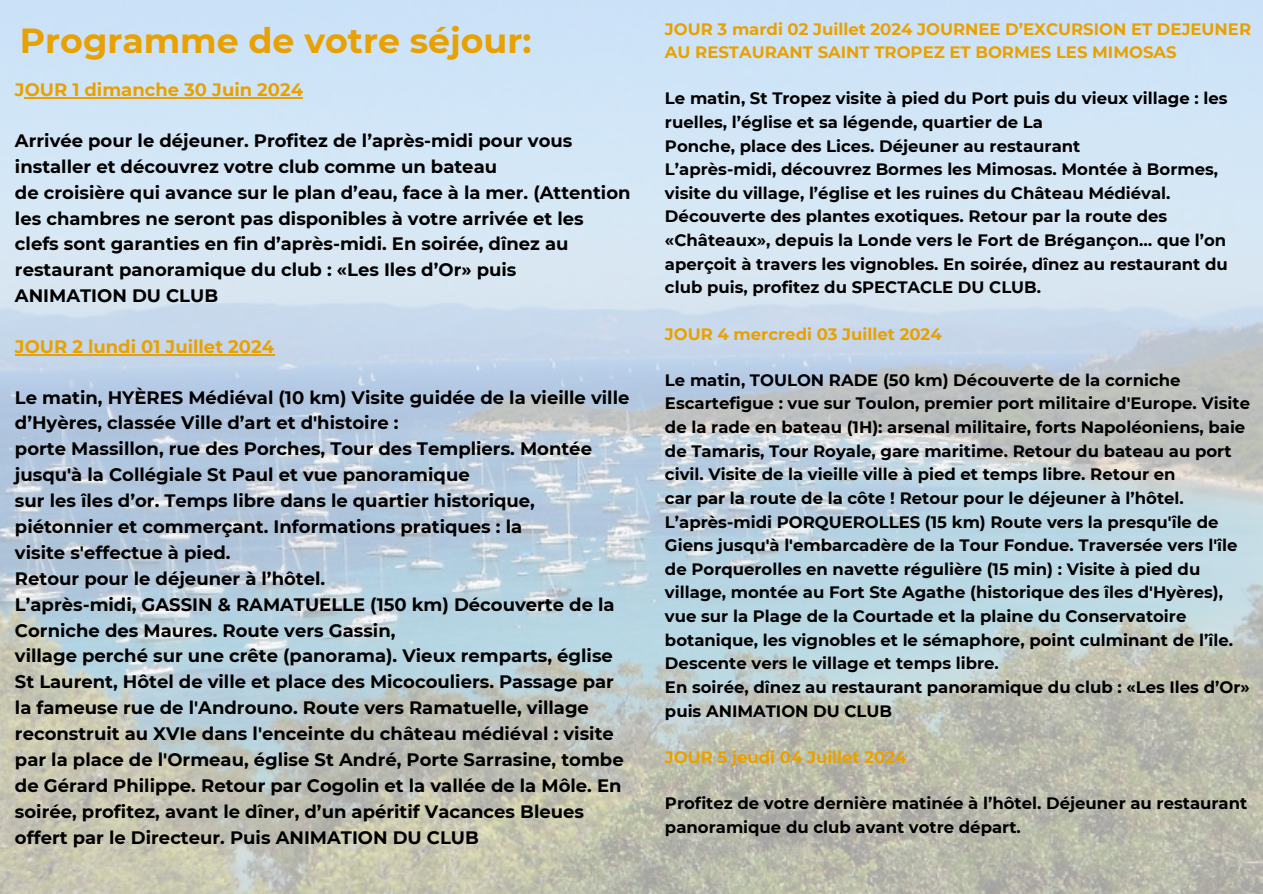
<style>
.page{position:relative;width:1263px;height:894px;background:#fff}
.page>*{position:absolute;margin:0;border:0;box-sizing:border-box;transform-origin:0 0}
.t1{font:700 34.8px "Montserrat";color:#e8a102}
.t2{font:700 18px/25.8px "Montserrat";color:#000}
.t3{font:700 18px "Montserrat";color:#e8a102}
.t4{font:700 16.5px/23.5px "Montserrat";color:#000}
.t5{font:700 16.5px/23.5px "Montserrat";color:#e8a102}
</style>
<div class="page">
<img style="left:0;top:0;width:1263px;height:893px">
<hr style="left:25px;top:97px;width:278px;height:1px;background:#e8a102">
<hr style="left:15px;top:354px;width:259px;height:1px;background:#e8a102">
<p class="t1" style="left:20px;top:19px;width:513px">Programme de votre séjour:</p>
<p class="t3" style="left:15px;top:79px;width:290px">JOUR 1 dimanche 30 Juin 2024</p>
<p class="t2" style="left:15px;top:127px;width:559px">Arrivée pour le déjeuner. Profitez de l’après-midi pour vous installer et découvrez votre club comme un bateau</p>
<p class="t2" style="left:15px;top:179px;width:617px">de croisière qui avance sur le plan d’eau, face à la mer. (Attention les chambres ne seront pas disponibles à votre arrivée et les clefs sont garanties en fin d’après-midi. En soirée, dînez au restaurant panoramique du club : «Les Iles d’Or» puis ANIMATION DU CLUB</p>
<p class="t3" style="left:15px;top:335px;width:261px">JOUR 2 lundi 01 Juillet 2024</p>
<p class="t2" style="left:15px;top:384px;width:616px">Le matin, HYÈRES Médiéval (10 km) Visite guidée de la vieille ville d’Hyères, classée Ville d’art et d'histoire :</p>
<p class="t2" style="left:15px;top:436px;width:579px">porte Massillon, rue des Porches, Tour des Templiers. Montée jusqu'à la Collégiale St Paul et vue panoramique</p>
<p class="t2" style="left:15px;top:487px;width:522px">sur les îles d’or. Temps libre dans le quartier historique, piétonnier et commerçant. Informations pratiques : la</p>
<p class="t2" style="left:15px;top:539px;width:217px">visite s'effectue à pied.</p>
<p class="t2" style="left:15px;top:565px;width:312px">Retour pour le déjeuner à l’hôtel.</p>
<p class="t2" style="left:15px;top:591px;width:601px">L’après-midi, GASSIN &amp; RAMATUELLE (150 km) Découverte de la<br>Corniche des Maures. Route vers Gassin,</p>
<p class="t2" style="left:15px;top:643px;width:610px">village perché sur une crête (panorama). Vieux remparts, église St Laurent, Hôtel de ville et place des Micocouliers. Passage par la fameuse rue de l'Androuno. Route vers Ramatuelle, village reconstruit au XVIe dans l'enceinte du château médiéval : visite par la place de l'Ormeau, église St André, Porte Sarrasine, tombe</p>
<p class="t2" style="left:15px;top:772px;width:608px">de Gérard Philippe. Retour par Cogolin et la vallée de la Môle. En soirée, profitez, avant le dîner, d’un apéritif Vacances Bleues offert par le Directeur. Puis ANIMATION DU CLUB</p>
<p class="t5" style="left:665px;top:17px;width:588px">JOUR 3 mardi 02 Juillet 2024 JOURNEE D’EXCURSION ET DEJEUNER<br>AU RESTAURANT SAINT TROPEZ ET BORMES LES MIMOSAS</p>
<p class="t4" style="left:665px;top:87px;width:564px">Le matin, St Tropez visite à pied du Port puis du vieux village : les ruelles, l’église et sa légende, quartier de La</p>
<p class="t4" style="left:665px;top:134px;width:417px">Ponche, place des Lices. Déjeuner au restaurant</p>
<p class="t4" style="left:665px;top:157px;width:564px">L’après-midi, découvrez Bormes les Mimosas. Montée à Bormes, visite du village, l’église et les ruines du Château Médiéval.<br>Découverte des plantes exotiques. Retour par la route des «Châteaux», depuis la Londe vers le Fort de Brégançon… que l’on aperçoit à travers les vignobles. En soirée, dînez au restaurant du club puis, profitez du SPECTACLE DU CLUB.</p>
<p class="t5" style="left:665px;top:322px;width:278px">JOUR 4 mercredi 03 Juillet 2024</p>
<p class="t4" style="left:665px;top:368px;width:587px">Le matin, TOULON RADE (50 km) Découverte de la corniche Escartefigue : vue sur Toulon, premier port militaire d'Europe. Visite de la rade en bateau (1H): arsenal militaire, forts Napoléoniens, baie de Tamaris, Tour Royale, gare maritime. Retour du bateau au port civil. Visite de la vieille ville à pied et temps libre. Retour en</p>
<p class="t4" style="left:665px;top:486px;width:520px">car par la route de la côte ! Retour pour le déjeuner à l’hôtel.</p>
<p class="t4" style="left:665px;top:509px;width:574px">L’après-midi PORQUEROLLES (15 km) Route vers la presqu'île de Giens jusqu'à l'embarcadère de la Tour Fondue. Traversée vers l'île de Porquerolles en navette régulière (15 min) : Visite à pied du village, montée au Fort Ste Agathe (historique des îles d'Hyères), vue sur la Plage de la Courtade et la plaine du Conservatoire</p>
<p class="t4" style="left:665px;top:627px;width:570px">botanique, les vignobles et le sémaphore, point culminant de l’île.</p>
<p class="t4" style="left:665px;top:651px;width:335px">Descente vers le village et temps libre.</p>
<p class="t4" style="left:665px;top:675px;width:586px">En soirée, dînez au restaurant panoramique du club : «Les Iles d’Or» puis ANIMATION DU CLUB</p>
<p class="t5" style="left:665px;top:744px;width:243px">JOUR 5 jeudi 04 Juillet 2024</p>
<p class="t4" style="left:665px;top:791px;width:584px">Profitez de votre dernière matinée à l’hôtel. Déjeuner au restaurant panoramique du club avant votre départ.</p>
</div>
